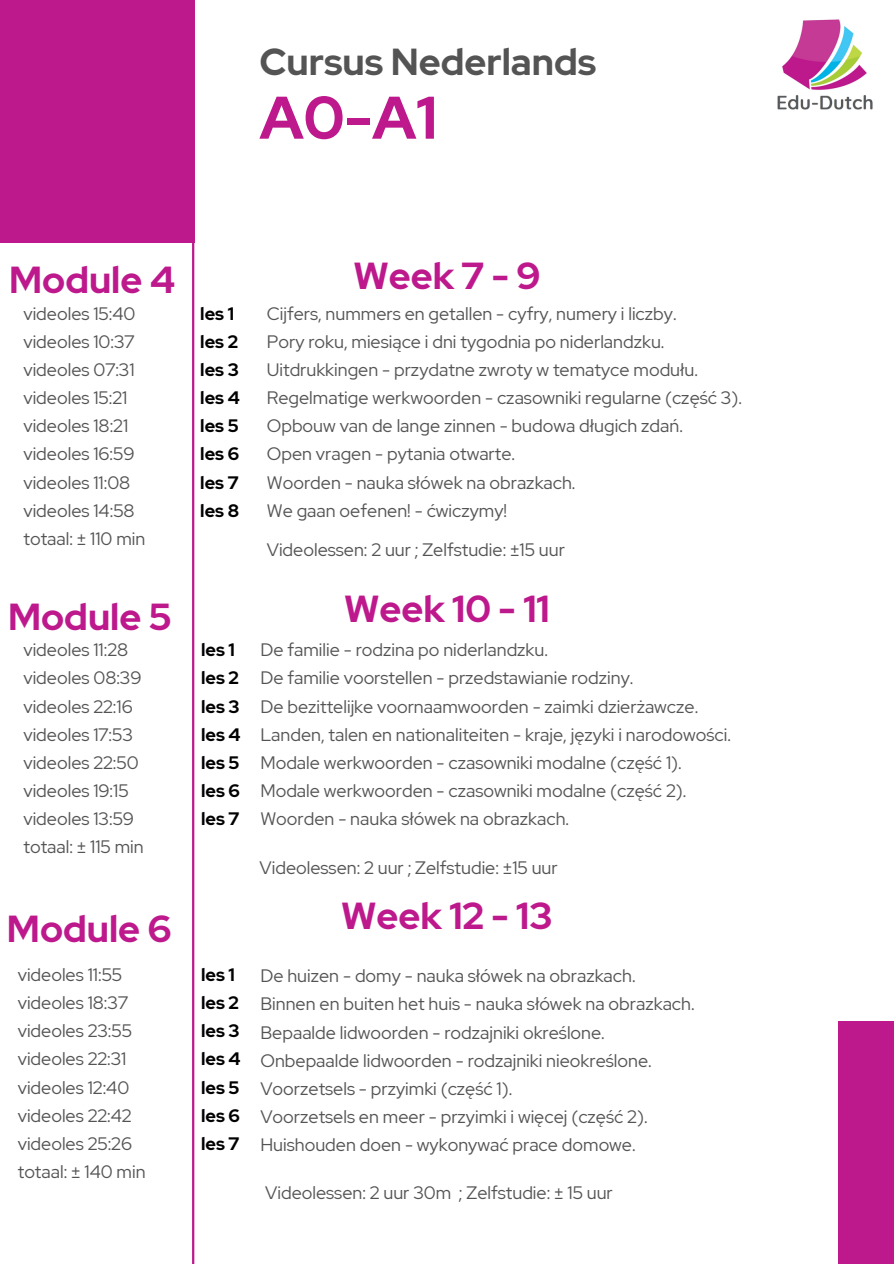
<style>
.page{position:relative;width:894px;height:1264px;background:#fff}
.page>*{position:absolute;margin:0;border:0;box-sizing:border-box;transform-origin:0 0}
.t1{font:700 60px "Red Hat Display";color:#bd198c}
.t2{font:700 37.5px "Red Hat Display";color:#bd198c}
.t3{font:700 37.5px "Red Hat Display";color:#545454}
.t4{font:18px "Red Hat Display";color:#545454}
.t5{font:700 18px/28.2px "Red Hat Display";color:#000}
</style>
<div class="page">
<div style="left:0;top:0;width:194px;height:242px;background:#bd198c"></div>
<div style="left:837px;top:1021px;width:56px;height:242px;background:#bd198c"></div>
<hr style="left:192px;top:242px;width:2px;height:1021px;background:#bd198c">
<img style="left:777px;top:19px;width:96px;height:91px">
<p class="t3" style="left:259px;top:37px;width:338px">Cursus Nederlands</p>
<h2 class="t1" style="left:259px;top:78px;width:179px">A0-A1</h2>
<p class="t2" style="left:9px;top:255px;width:167px">Module 4</p>
<p class="t4" style="left:23px;top:301px;width:113px">videoles 15:40</p>
<p class="t4" style="left:23px;top:329px;width:113px">videoles 10:37</p>
<p class="t4" style="left:23px;top:357px;width:113px">videoles 07:31</p>
<p class="t4" style="left:23px;top:386px;width:105px">videoles 15:21</p>
<p class="t4" style="left:23px;top:414px;width:106px">videoles 18:21</p>
<p class="t4" style="left:23px;top:442px;width:112px">videoles 16:59</p>
<p class="t4" style="left:23px;top:470px;width:108px">videoles 11:08</p>
<h3 class="t4" style="left:23px;top:498px;width:113px">videoles 14:58</h3>
<h2 class="t4" style="left:23px;top:526px;width:123px">totaal: ± 110 min</h2>
<p class="t2" style="left:8px;top:591px;width:165px">Module 5</p>
<p class="t4" style="left:23px;top:638px;width:106px">videoles 11:28</p>
<p class="t4" style="left:23px;top:666px;width:119px">videoles 08:39</p>
<p class="t4" style="left:23px;top:694px;width:111px">videoles 22:16</p>
<p class="t4" style="left:23px;top:722px;width:111px">videoles 17:53</p>
<p class="t4" style="left:23px;top:750px;width:117px">videoles 22:50</p>
<p class="t4" style="left:23px;top:778px;width:107px">videoles 19:15</p>
<p class="t4" style="left:23px;top:806px;width:112px">videoles 13:59</p>
<p class="t4" style="left:23px;top:835px;width:122px">totaal: ± 115 min</p>
<p class="t2" style="left:7px;top:903px;width:166px">Module 6</p>
<h2 class="t4" style="left:18px;top:962px;width:106px">videoles 11:55</h2>
<h3 class="t4" style="left:18px;top:990px;width:112px">videoles 18:37</h3>
<p class="t4" style="left:18px;top:1018px;width:116px">videoles 23:55</p>
<p class="t4" style="left:18px;top:1047px;width:110px">videoles 22:31</p>
<p class="t4" style="left:18px;top:1075px;width:113px">videoles 12:40</p>
<p class="t4" style="left:18px;top:1103px;width:115px">videoles 22:42</p>
<p class="t4" style="left:18px;top:1131px;width:116px">videoles 25:26</p>
<p class="t4" style="left:18px;top:1159px;width:129px">totaal: ± 140 min</p>
<h1 class="t2" style="left:353px;top:251px;width:188px">Week7-9</h1>
<p class="t5" style="left:200px;top:299px;width:41px">les 1 les 2 les 3 les 4 les 5 les 6 les 7 les 8</p>
<p class="t4" style="left:267px;top:301px;width:411px">Cijfers, nummers en getallen - cyfry, numery i liczby.</p>
<p class="t4" style="left:267px;top:329px;width:399px">Pory roku, miesiące i dni tygodnia po niderlandzku.</p>
<p class="t4" style="left:267px;top:357px;width:432px">Uitdrukkingen - przydatne zwroty w tematyce modułu.</p>
<p class="t4" style="left:267px;top:386px;width:476px">Regelmatige werkwoorden - czasowniki regularne (część 3).</p>
<p class="t4" style="left:267px;top:414px;width:417px">Opbouw van de lange zinnen - budowa długich zdań.</p>
<p class="t4" style="left:267px;top:442px;width:250px">Open vragen - pytania otwarte.</p>
<p class="t4" style="left:267px;top:470px;width:310px">Woorden - nauka słówek na obrazkach.</p>
<h2 class="t4" style="left:267px;top:498px;width:242px">We gaan oefenen! - ćwiczymy!</h2>
<h2 class="t4" style="left:267px;top:538px;width:299px">Videolessen: 2 uur ; Zelfstudie: ±15 uur</h2>
<p class="t2" style="left:344px;top:583px;width:207px">Week 10 - 11</p>
<p class="t5" style="left:201px;top:635px;width:41px">les 1 les 2 les 3 les 4 les 5 les 6 les 7</p>
<p class="t4" style="left:260px;top:638px;width:289px">De familie - rodzina po niderlandzku.</p>
<p class="t4" style="left:260px;top:666px;width:374px">De familie voorstellen - przedstawianie rodziny.</p>
<p class="t4" style="left:260px;top:694px;width:439px">De bezittelijke voornaamwoorden - zaimki dzierżawcze.</p>
<p class="t4" style="left:260px;top:722px;width:472px">Landen, talen en nationaliteiten - kraje, języki i narodowości.</p>
<p class="t4" style="left:260px;top:750px;width:423px">Modale werkwoorden - czasowniki modalne (część 1).</p>
<p class="t4" style="left:260px;top:778px;width:427px">Modale werkwoorden - czasowniki modalne (część 2).</p>
<h2 class="t4" style="left:260px;top:806px;width:310px">Woorden - nauka słówek na obrazkach.</h2>
<p class="t4" style="left:259px;top:855px;width:299px">Videolessen: 2 uur ; Zelfstudie: ±15 uur</p>
<h3 class="t2" style="left:341px;top:890px;width:213px">Week 12 - 13</h3>
<p class="t5" style="left:201px;top:960px;width:41px">les 1 les 2 les 3 les 4 les 5 les 6 les 7</p>
<p class="t4" style="left:260px;top:963px;width:376px">De huizen - domy - nauka słówek na obrazkach.</p>
<p class="t4" style="left:260px;top:992px;width:435px">Binnen en buiten het huis - nauka słówek na obrazkach.</p>
<p class="t4" style="left:260px;top:1020px;width:346px">Bepaalde lidwoorden - rodzajniki określone.</p>
<p class="t4" style="left:260px;top:1048px;width:393px">Onbepaalde lidwoorden - rodzajniki nieokreślone.</p>
<p class="t4" style="left:260px;top:1076px;width:253px">Voorzetsels - przyimki (część 1).</p>
<p class="t4" style="left:260px;top:1104px;width:388px">Voorzetsels en meer - przyimki i więcej (część 2).</p>
<h2 class="t4" style="left:260px;top:1132px;width:376px">Huishouden doen - wykonywać prace domowe.</h2>
<p class="t4" style="left:265px;top:1180px;width:349px">Videolessen: 2 uur 30m ; Zelfstudie: ± 15 uur</p>
</div>
